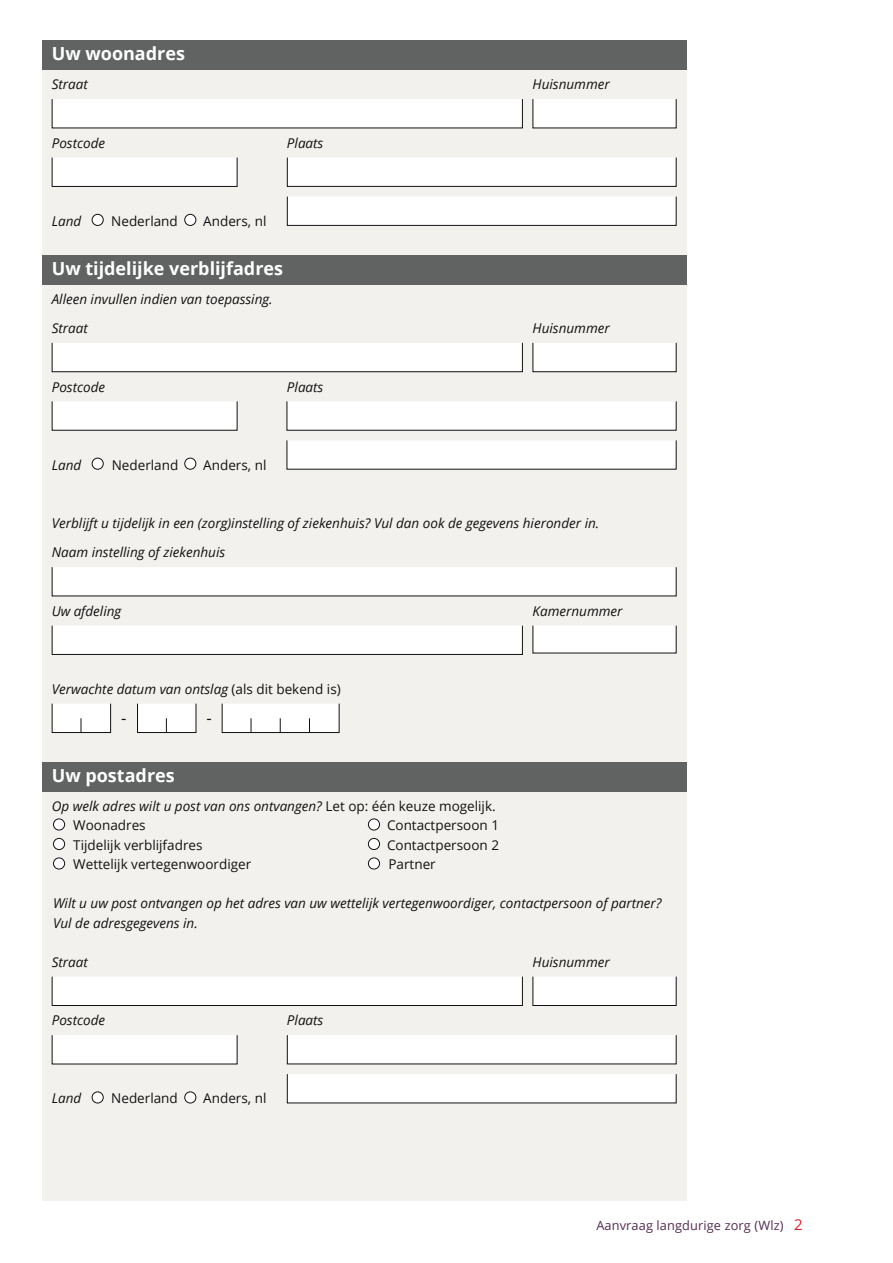
<style>
.page{position:relative;width:893px;height:1263px;background:#fff}
.page>*{position:absolute;margin:0;border:0;box-sizing:border-box;transform-origin:0 0}
.Sectie_02{font:700 18px "Open Sans";color:#fff}
.t1{font:16.5px "Open Sans";color:#121212}
.Vraag_01{font:italic 13.5px "Open Sans";color:#121212}
.Intro_01{font:italic 13.5px "Open Sans";color:#121212}
.Antwoord_01{font:13.5px "Open Sans";color:#121212}
.t2{font:12.75px "Open Sans";letter-spacing:.01em;color:#552c51}
.s1{font-style:normal}
.s2{font-size:15px;color:#d7202c}
</style>
<div class="page">
<div style="left:42px;top:40px;width:644px;height:1161px;background:#f2f1ee"></div>
<div style="left:42px;top:40px;width:644px;height:30px;background:#606362"></div>
<div style="left:42px;top:255px;width:644px;height:29px;background:#606362"></div>
<div style="left:42px;top:762px;width:644px;height:29px;background:#606362"></div>
<svg style="left:51px;top:99px;width:472px;height:30px;background:#f5f5f5"></svg>
<svg style="left:51px;top:976px;width:472px;height:30px;background:#f5f5f5"></svg>
<svg style="left:532px;top:99px;width:145px;height:30px;background:#f3f3f3"></svg>
<svg style="left:532px;top:976px;width:145px;height:30px;background:#f3f3f3"></svg>
<svg style="left:287px;top:157px;width:390px;height:30px;background:#f5f5f5"></svg>
<svg style="left:287px;top:1035px;width:390px;height:30px;background:#f5f5f5"></svg>
<svg style="left:51px;top:157px;width:187px;height:30px;background:#f4f4f4"></svg>
<svg style="left:51px;top:1035px;width:187px;height:30px;background:#f4f4f4"></svg>
<svg style="left:287px;top:196px;width:390px;height:30px;background:#f5f5f5"></svg>
<svg style="left:287px;top:1074px;width:390px;height:30px;background:#f5f5f5"></svg>
<svg style="left:51px;top:342px;width:472px;height:30px;background:#f7f7f7"></svg>
<svg style="left:51px;top:625px;width:472px;height:30px;background:#f5f5f5"></svg>
<svg style="left:51px;top:567px;width:626px;height:30px;background:#f6f6f6"></svg>
<svg style="left:51px;top:401px;width:187px;height:30px;background:#f4f4f4"></svg>
<svg style="left:286px;top:401px;width:391px;height:30px;background:#f5f5f5"></svg>
<svg style="left:286px;top:440px;width:391px;height:30px;background:#f5f5f5"></svg>
<svg style="left:532px;top:342px;width:145px;height:30px;background:#f5f5f5"></svg>
<svg style="left:532px;top:625px;width:145px;height:29px;background:#f3f3f3"></svg>
<div style="left:92px;top:214px;width:11px;height:11px;background:#fff;border-radius:50%"></div>
<div style="left:92px;top:214px;width:12px;height:12px;border:1px solid #121212;border-radius:50%"></div>
<div style="left:92px;top:1092px;width:11px;height:11px;background:#fff;border-radius:50%"></div>
<div style="left:92px;top:1091px;width:12px;height:12px;border:1px solid #121212;border-radius:50%"></div>
<div style="left:92px;top:458px;width:11px;height:11px;background:#fff;border-radius:50%"></div>
<div style="left:92px;top:458px;width:12px;height:12px;border:1px solid #121212;border-radius:50%"></div>
<div style="left:185px;top:214px;width:11px;height:11px;background:#fff;border-radius:50%"></div>
<div style="left:184px;top:214px;width:12px;height:12px;border:1px solid #121212;border-radius:50%"></div>
<div style="left:185px;top:1092px;width:11px;height:11px;background:#fff;border-radius:50%"></div>
<div style="left:184px;top:1091px;width:12px;height:12px;border:1px solid #121212;border-radius:50%"></div>
<div style="left:185px;top:458px;width:11px;height:11px;background:#fff;border-radius:50%"></div>
<div style="left:184px;top:458px;width:12px;height:12px;border:1px solid #121212;border-radius:50%"></div>
<div style="left:53px;top:819px;width:12px;height:11px;background:#fff;border-radius:50%"></div>
<div style="left:53px;top:818px;width:12px;height:12px;border:1px solid #121212;border-radius:50%"></div>
<div style="left:368px;top:819px;width:12px;height:11px;background:#fff;border-radius:50%"></div>
<div style="left:368px;top:818px;width:12px;height:12px;border:1px solid #121212;border-radius:50%"></div>
<div style="left:53px;top:838px;width:12px;height:11px;background:#fff;border-radius:50%"></div>
<div style="left:53px;top:838px;width:12px;height:12px;border:1px solid #121212;border-radius:50%"></div>
<div style="left:368px;top:838px;width:12px;height:11px;background:#fff;border-radius:50%"></div>
<div style="left:368px;top:838px;width:12px;height:12px;border:1px solid #121212;border-radius:50%"></div>
<div style="left:53px;top:858px;width:12px;height:11px;background:#fff;border-radius:50%"></div>
<div style="left:53px;top:857px;width:12px;height:12px;border:1px solid #121212;border-radius:50%"></div>
<div style="left:368px;top:858px;width:12px;height:11px;background:#fff;border-radius:50%"></div>
<div style="left:368px;top:857px;width:12px;height:12px;border:1px solid #121212;border-radius:50%"></div>
<svg style="left:51px;top:703px;width:60px;height:30px;background:#ededed"></svg>
<svg style="left:137px;top:703px;width:60px;height:30px;background:#ededed"></svg>
<svg style="left:221px;top:703px;width:119px;height:30px;background:#f0f0f0"></svg>
<h3 class="Sectie_02" style="left:52px;top:41px;width:135px">Uw woonadres</h3>
<p class="Vraag_01" style="left:52px;top:75px;width:38px">Straat</p>
<p class="Vraag_01" style="left:532px;top:75px;width:79px">Huisnummer</p>
<p class="Vraag_01" style="left:52px;top:134px;width:55px">Postcode</p>
<p class="Vraag_01" style="left:287px;top:134px;width:38px">Plaats</p>
<p class="Vraag_01" style="left:52px;top:212px;width:31px">Land</p>
<p class="Antwoord_01" style="left:111px;top:212px;width:68px">Nederland</p>
<p class="Antwoord_01" style="left:203px;top:212px;width:65px">Anders, nl</p>
<h3 class="Sectie_02" style="left:52px;top:255px;width:233px">Uw tijdelijke verblijfadres</h3>
<p class="Intro_01" style="left:52px;top:290px;width:222px">Alleen invullen indien van toepassing.</p>
<p class="Vraag_01" style="left:52px;top:319px;width:38px">Straat</p>
<p class="Vraag_01" style="left:532px;top:319px;width:79px">Huisnummer</p>
<p class="Vraag_01" style="left:52px;top:377px;width:55px">Postcode</p>
<p class="Vraag_01" style="left:287px;top:377px;width:38px">Plaats</p>
<p class="Vraag_01" style="left:52px;top:455px;width:31px">Land</p>
<p class="Antwoord_01" style="left:112px;top:455px;width:68px">Nederland</p>
<p class="Antwoord_01" style="left:203px;top:455px;width:65px">Anders, nl</p>
<p class="Intro_01" style="left:52px;top:514px;width:549px">Verblijft u tijdelijk in een (zorg)instelling of ziekenhuis? Vul dan ook de gegevens hieronder in.</p>
<p class="Vraag_01" style="left:52px;top:543px;width:175px">Naam instelling of ziekenhuis</p>
<p class="Vraag_01" style="left:52px;top:602px;width:71px">Uw afdeling</p>
<p class="Vraag_01" style="left:532px;top:602px;width:92px">Kamernummer</p>
<p class="Vraag_01" style="left:52px;top:680px;width:291px">Verwachte datum van ontslag <span class="s1">(als dit bekend is)</span></p>
<p class="t1" style="left:121px;top:706px;width:7px">-</p>
<p class="t1" style="left:206px;top:706px;width:7px">-</p>
<h3 class="Sectie_02" style="left:52px;top:762px;width:125px">Uw postadres</h3>
<p class="Vraag_01" style="left:52px;top:797px;width:445px">Op welk adres wilt u post van ons ontvangen? <span class="s1">Let op: één keuze mogelijk.</span></p>
<p class="Antwoord_01" style="left:73px;top:816px;width:74px">Woonadres</p>
<p class="Antwoord_01" style="left:73px;top:836px;width:131px">Tijdelijk verblijfadres</p>
<p class="Antwoord_01" style="left:73px;top:855px;width:179px">Wettelijk vertegenwoordiger</p>
<p class="Antwoord_01" style="left:387px;top:816px;width:114px">Contactpersoon 1</p>
<p class="Antwoord_01" style="left:387px;top:836px;width:114px">Contactpersoon 2</p>
<p class="Antwoord_01" style="left:388px;top:855px;width:49px">Partner</p>
<p class="Intro_01" style="left:53px;top:894px;width:610px">Wilt u uw post ontvangen op het adres van uw wettelijk vertegenwoordiger, contactpersoon of partner?</p>
<p class="Intro_01" style="left:53px;top:914px;width:146px">Vul de adresgegevens in.</p>
<p class="Vraag_01" style="left:52px;top:953px;width:38px">Straat</p>
<p class="Vraag_01" style="left:532px;top:953px;width:79px">Huisnummer</p>
<p class="Vraag_01" style="left:52px;top:1011px;width:55px">Postcode</p>
<p class="Vraag_01" style="left:287px;top:1011px;width:38px">Plaats</p>
<p class="Vraag_01" style="left:52px;top:1089px;width:31px">Land</p>
<p class="Antwoord_01" style="left:111px;top:1089px;width:68px">Nederland</p>
<p class="Antwoord_01" style="left:203px;top:1089px;width:65px">Anders, nl</p>
<p class="t2" style="left:596px;top:1217px;width:208px">Aanvraag langdurige zorg (Wlz) <span class="s2">2</span></p>
</div>
